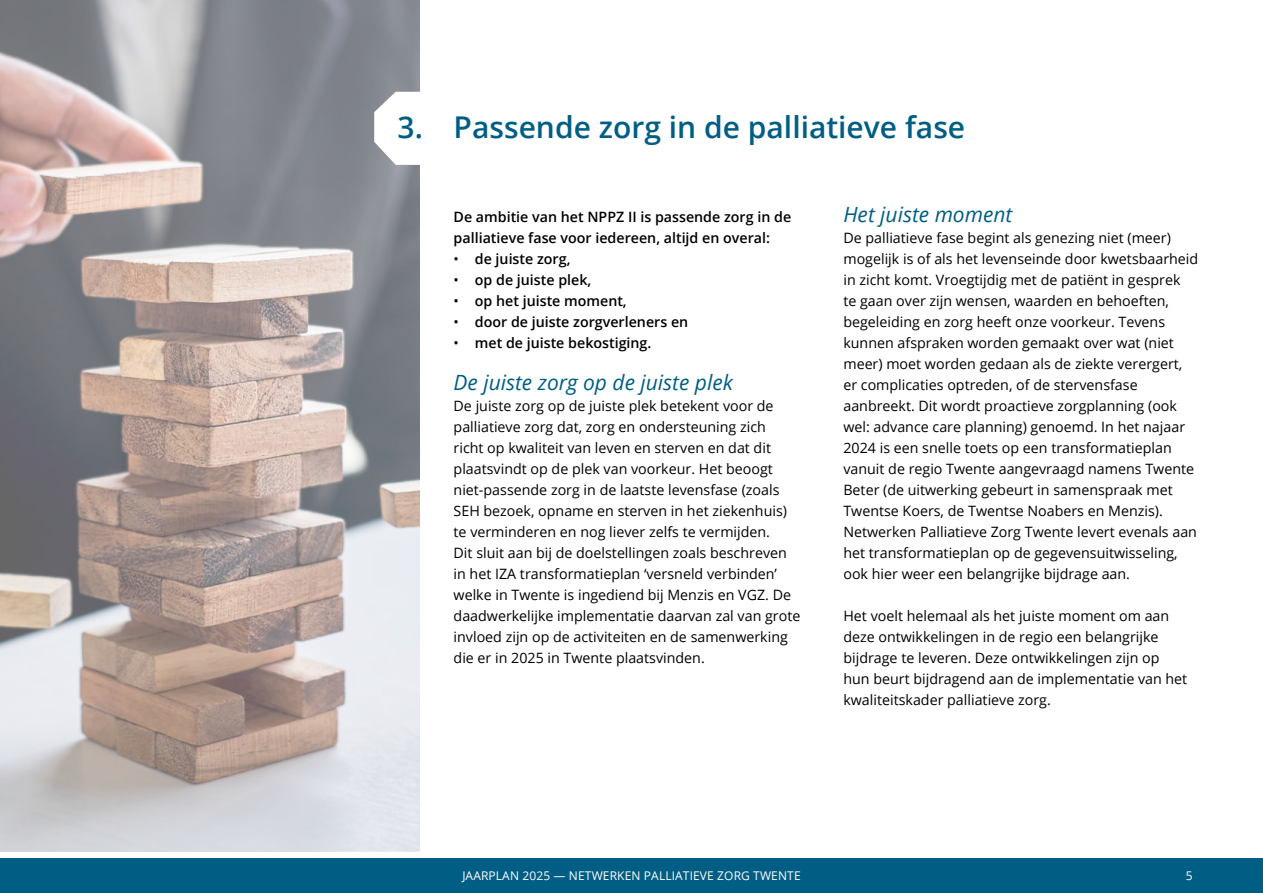
<style>
.page{position:relative;width:1263px;height:893px;background:#fff}
.page>*{position:absolute;margin:0;border:0;box-sizing:border-box;transform-origin:0 0}
.t1{font:600 30px "Open Sans";color:#005e84}
.t2{font:italic 21px "Open Sans";color:#005e84}
.t3{font:14.25px/21px "Open Sans";color:#000}
.t4{font:600 14.25px/21px "Open Sans";color:#000}
.t5{font:12px "Open Sans";letter-spacing:.01em;color:#fff}
.s1{font-weight:400}
</style>
<div class="page">
<img style="left:0;top:0;width:420px;height:852px">
<div style="left:0;top:858px;width:1263px;height:35px;background:#005e84"></div>
<svg style="left:374px;top:92px;width:46px;height:73px"></svg>
<h1 class="t1" style="left:398px;top:107px;width:569px">3. Passende zorg in de palliatieve fase</h1>
<p class="t4" style="left:454px;top:206px;width:339px">De ambitie van het NPPZ II is passende zorg in de palliatieve fase voor iedereen, altijd en overal:</p>
<p class="t4" style="left:454px;top:248px;width:118px"><span class="s1">•</span> de juiste zorg,</p>
<p class="t4" style="left:454px;top:269px;width:139px"><span class="s1">•</span> op de juiste plek,</p>
<p class="t4" style="left:454px;top:290px;width:175px"><span class="s1">•</span> op het juiste moment,</p>
<p class="t4" style="left:454px;top:311px;width:236px"><span class="s1">•</span> door de juiste zorgverleners en</p>
<p class="t4" style="left:454px;top:332px;width:199px"><span class="s1">•</span> met de juiste bekostiging.</p>
<h2 class="t2" style="left:454px;top:368px;width:281px">De juiste zorg op de juiste plek</h2>
<p class="t3" style="left:454px;top:395px;width:348px">De juiste zorg op de juiste plek betekent voor de palliatieve zorg dat, zorg en ondersteuning zich<br>richt op kwaliteit van leven en sterven en dat dit plaatsvindt op de plek van voorkeur. Het beoogt niet-passende zorg in de laatste levensfase (zoals SEH bezoek, opname en sterven in het ziekenhuis) te verminderen en nog liever zelfs te vermijden.<br>Dit sluit aan bij de doelstellingen zoals beschreven in het IZA transformatieplan ‘versneld verbinden’ welke in Twente is ingediend bij Menzis en VGZ. De daadwerkelijke implementatie daarvan zal van grote invloed zijn op de activiteiten en de samenwerking die er in 2025 in Twente plaatsvinden.</p>
<h2 class="t2" style="left:843px;top:200px;width:170px">Het juiste moment</h2>
<p class="t3" style="left:843px;top:227px;width:356px">De palliatieve fase begint als genezing niet (meer) mogelijk is of als het levenseinde door kwetsbaarheid in zicht komt. Vroegtijdig met de patiënt in gesprek<br>te gaan over zijn wensen, waarden en behoeften, begeleiding en zorg heeft onze voorkeur. Tevens kunnen afspraken worden gemaakt over wat (niet meer) moet worden gedaan als de ziekte verergert, er complicaties optreden, of de stervensfase aanbreekt. Dit wordt proactieve zorgplanning (ook wel: advance care planning) genoemd. In het najaar 2024 is een snelle toets op een transformatieplan vanuit de regio Twente aangevraagd namens Twente Beter (de uitwerking gebeurt in samenspraak met Twentse Koers, de Twentse Noabers en Menzis).<br>Netwerken Palliatieve Zorg Twente levert evenals aan het transformatieplan op de gegevensuitwisseling, ook hier weer een belangrijke bijdrage aan.</p>
<p class="t3" style="left:843px;top:605px;width:345px">Het voelt helemaal als het juiste moment om aan deze ontwikkelingen in de regio een belangrijke bijdrage te leveren. Deze ontwikkelingen zijn op hun beurt bijdragend aan de implementatie van het kwaliteitskader palliatieve zorg.</p>
<p class="t5" style="left:462px;top:867px;width:340px">JAARPLAN 2025 — NETWERKEN PALLIATIEVE ZORG TWENTE</p>
<p class="t5" style="left:1186px;top:867px;width:8px">5</p>
</div>
